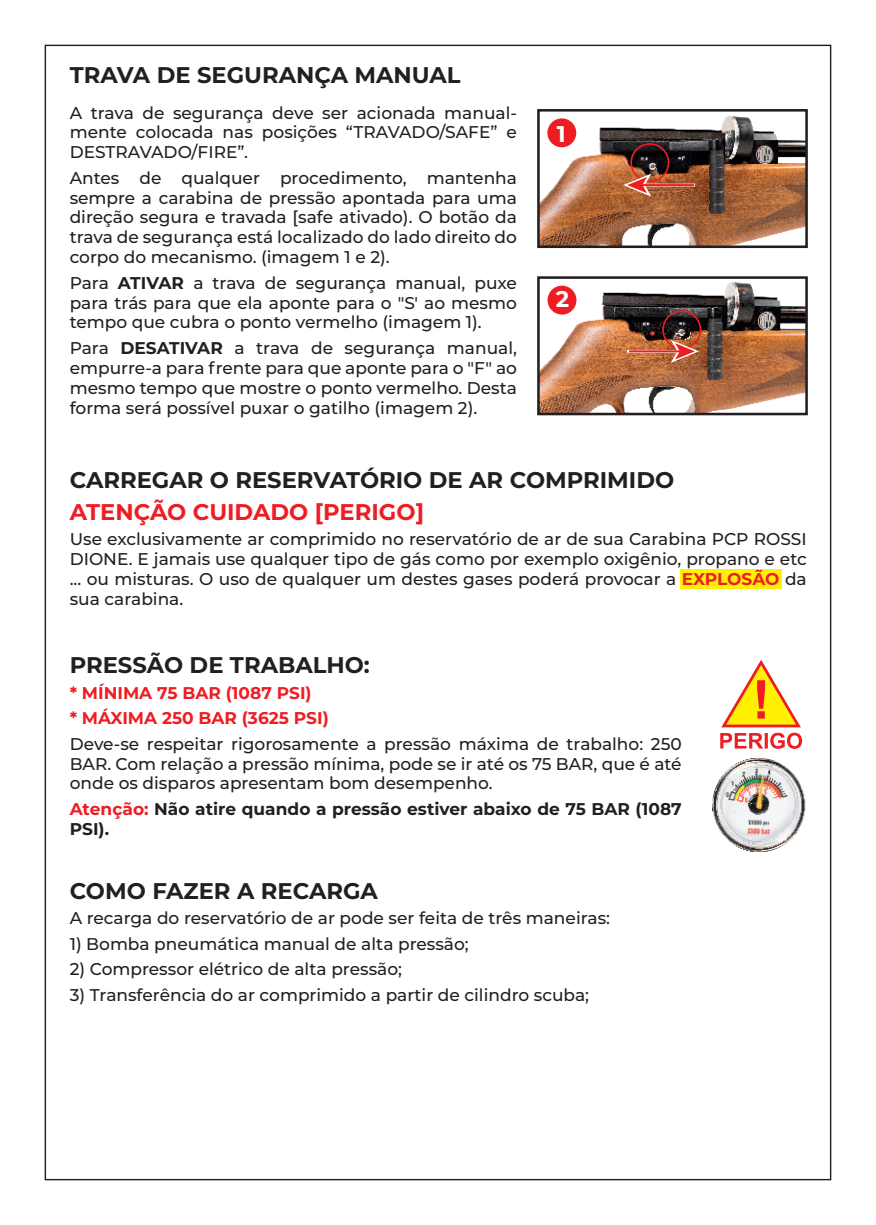
<style>
.page{position:relative;width:876px;height:1225px;background:#fff}
.page>*{position:absolute;margin:0;border:0;box-sizing:border-box;transform-origin:0 0}
.t1{font:700 22.6px "Montserrat";color:#231f20}
.t2{font:700 22.6px "Montserrat";color:#ee1d23}
.t3{font:700 22.6px "Montserrat";color:#fff}
.t4{font:500 17px/19.8px "Montserrat";color:#231f20;text-align:justify}
.t5{font:700 17px/19.8px "Montserrat";color:#231f20}
.t6{font:700 17px/25.6px "Montserrat";color:#ee1d23}
.s1{font-weight:700}
.s2{font-weight:700;color:#ee1d23}
.s3{color:#ee1d23}
</style>
<div class="page">
<div style="left:680px;top:569px;width:102px;height:19px;background:#fff101"></div>
<img style="left:541px;top:282px;width:263px;height:129px">
<div style="left:537px;top:276px;width:271px;height:139px;border:3px solid #231f20"></div>
<img style="left:541px;top:115px;width:263px;height:129px">
<div style="left:537px;top:109px;width:271px;height:139px;border:3px solid #231f20"></div>
<div style="left:547px;top:118px;width:29px;height:29px;background:#ee1d23;border-radius:50%"></div>
<div style="left:548px;top:286px;width:28px;height:28px;background:#ee1d23;border-radius:50%"></div>
<svg style="left:720px;top:659px;width:83px;height:90px"></svg>
<div style="left:630px;top:143px;width:39px;height:39px;border:2px solid #ee1d23;border-radius:50%"></div>
<div style="left:662px;top:310px;width:39px;height:39px;border:2px solid #ee1d23;border-radius:50%"></div>
<hr style="left:643px;top:184px;width:52px;height:2px;background:#fff">
<hr style="left:641px;top:184px;width:53px;height:2px;background:#ee1d23">
<svg style="left:623px;top:174px;width:28px;height:23px"></svg>
<hr style="left:627px;top:350px;width:52px;height:3px;background:#fff">
<hr style="left:629px;top:350px;width:52px;height:2px;background:#ee1d23">
<svg style="left:671px;top:340px;width:28px;height:23px"></svg>
<img style="left:712px;top:758px;width:93px;height:93px">
<h1 class="t1" style="left:70px;top:59px;width:392px">TRAVA DE SEGURANÇA MANUAL</h1>
<p class="t4" style="left:70px;top:102px;width:449px">A trava de segurança deve ser acionada manual&shy;mente colocada nas posições “TRAVADO/SAFE” e DESTRAVADO/FIRE”.</p>
<p class="t4" style="left:70px;top:167px;width:449px">Antes de qualquer procedimento, mantenha sempre a carabina de pressão apontada para uma direção segura e travada [safe ativado). O botão da trava de segurança está localizado do lado direito do corpo do mecanismo. (imagem 1 e 2).</p>
<p class="t4" style="left:70px;top:272px;width:449px">Para <span class="s1">ATIVAR</span> a trava de segurança manual, puxe para trás para que ela aponte para o "S' ao mesmo tempo que cubra o ponto vermelho (imagem 1).</p>
<p class="t4" style="left:70px;top:337px;width:449px">Para <span class="s1">DESATIVAR</span> a trava de segurança manual, empurre-a para frente para que aponte para o "F" ao mesmo tempo que mostre o ponto vermelho. Desta forma será possível puxar o gatilho (imagem 2).</p>
<h1 class="t3" style="left:557px;top:118px;width:10px">1</h1>
<h1 class="t3" style="left:556px;top:283px;width:15px">2</h1>
<h1 class="t1" style="left:70px;top:464px;width:606px">CARREGAR O RESERVATÓRIO DE AR COMPRIMIDO</h1>
<h1 class="t2" style="left:70px;top:495px;width:356px">ATENÇÃO CUIDADO [PERIGO]</h1>
<p class="t4" style="left:70px;top:528px;width:739px">Use exclusivamente ar comprimido no reservatório de ar de sua Carabina PCP ROSSI DIONE. E jamais use qualquer tipo de gás como por exemplo oxigênio, propano e etc ... ou misturas. O uso de qualquer um destes gases poderá provocar a <span class="s2">EXPLOSÃO</span> da sua carabina.</p>
<h1 class="t1" style="left:70px;top:649px;width:302px">PRESSÃO DE TRABALHO:</h1>
<p class="t6" style="left:70px;top:679px;width:261px">* MÍNIMA 75 BAR (1087 PSI)<br>* MÁXIMA 250 BAR (3625 PSI)</p>
<p class="t4" style="left:70px;top:733px;width:614px">Deve-se respeitar rigorosamente a pressão máxima de trabalho: 250<br>BAR. Com relação a pressão mínima, pode se ir até os 75 BAR, que é até onde os disparos apresentam bom desempenho.</p>
<p class="t5" style="left:70px;top:798px;width:614px"><span class="s3">Atenção:</span> Não atire quando a pressão estiver abaixo de 75 BAR (1087<br>PSI).</p>
<h1 class="t1" style="left:70px;top:874px;width:310px">COMO FAZER A RECARGA</h1>
<p class="t4" style="left:70px;top:907px;width:542px">A recarga do reservatório de ar pode ser feita de três maneiras:</p>
<p class="t4" style="left:70px;top:933px;width:401px">1) Bomba pneumática manual de alta pressão;</p>
<p class="t4" style="left:70px;top:958px;width:334px">2) Compressor elétrico de alta pressão;</p>
<p class="t4" style="left:70px;top:984px;width:521px">3) Transferência do ar comprimido a partir de cilindro scuba;</p>
</div>
